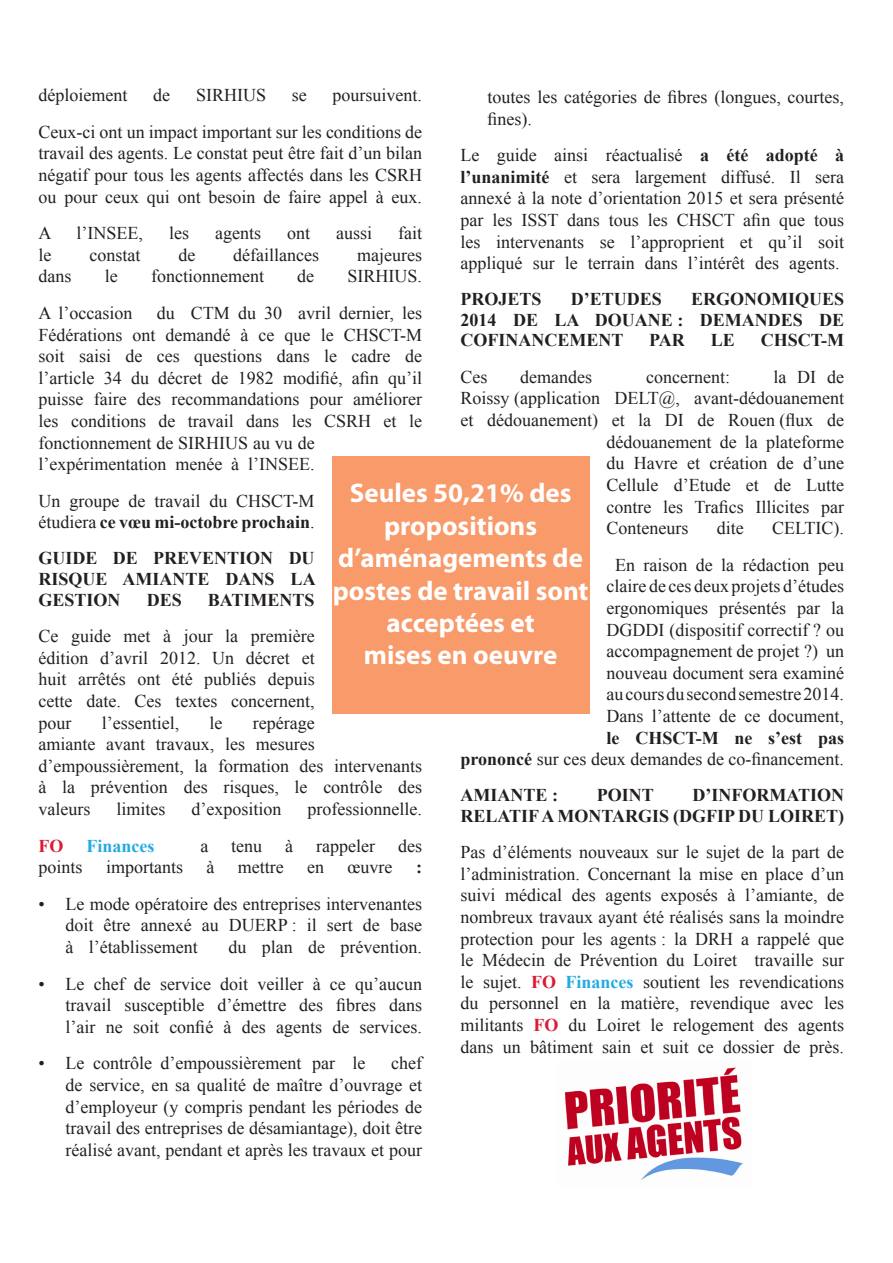
<style>
.page{position:relative;width:893px;height:1263px;background:#fff}
.page>*{position:absolute;margin:0;border:0;box-sizing:border-box;transform-origin:0 0}
.t1{font:700 27px/32.4px "Myriad Pro";color:#fff;text-align:center}
.Paragraphe_de_liste{font:18px/21.6px "Times New Roman";color:#231f20;text-align:justify}
.t2{font:700 18px/20.7px "Times New Roman";color:#231f20;text-align:justify}
.t3{font:700 18px "Times New Roman";color:#24aae1}
.t4{font:700 18px "Times New Roman";color:#dc1a36}
.s1{font-weight:700}
.s2{font-weight:700;color:#dc1a36}
.s3{font-weight:700;color:#24aae1}
</style>
<div class="page">
<div style="left:332px;top:456px;width:258px;height:258px;background:#f89a6a"></div>
<img style="left:564px;top:1067px;width:179px;height:114px">
<p class="Paragraphe_de_liste" style="left:39px;top:84px;width:90px">déploiement</p>
<p class="Paragraphe_de_liste" style="left:153px;top:84px;width:18px">de</p>
<p class="Paragraphe_de_liste" style="left:196px;top:84px;width:72px">SIRHIUS</p>
<p class="Paragraphe_de_liste" style="left:292px;top:84px;width:16px">se</p>
<p class="Paragraphe_de_liste" style="left:333px;top:84px;width:91px">poursuivent.</p>
<p class="Paragraphe_de_liste" style="left:39px;top:121px;width:385px">Ceux-ci ont un impact important sur les conditions de travail des agents. Le constat peut être fait d’un bilan négatif pour tous les agents affectés dans les CSRH ou pour ceux qui ont besoin de faire appel à eux.</p>
<p class="Paragraphe_de_liste" style="left:39px;top:222px;width:14px">A</p>
<p class="Paragraphe_de_liste" style="left:77px;top:222px;width:68px">l’INSEE,</p>
<p class="Paragraphe_de_liste" style="left:169px;top:222px;width:21px">les</p>
<p class="Paragraphe_de_liste" style="left:215px;top:222px;width:47px">agents</p>
<p class="Paragraphe_de_liste" style="left:287px;top:222px;width:25px">ont</p>
<p class="Paragraphe_de_liste" style="left:336px;top:222px;width:37px">aussi</p>
<p class="Paragraphe_de_liste" style="left:398px;top:222px;width:25px">fait</p>
<p class="Paragraphe_de_liste" style="left:39px;top:244px;width:14px">le</p>
<p class="Paragraphe_de_liste" style="left:89px;top:244px;width:52px">constat</p>
<p class="Paragraphe_de_liste" style="left:178px;top:244px;width:18px">de</p>
<p class="Paragraphe_de_liste" style="left:233px;top:244px;width:87px">défaillances</p>
<p class="Paragraphe_de_liste" style="left:357px;top:244px;width:66px">majeures</p>
<p class="Paragraphe_de_liste" style="left:39px;top:265px;width:34px">dans</p>
<p class="Paragraphe_de_liste" style="left:105px;top:265px;width:14px">le</p>
<p class="Paragraphe_de_liste" style="left:151px;top:265px;width:114px">fonctionnement</p>
<p class="Paragraphe_de_liste" style="left:297px;top:265px;width:18px">de</p>
<p class="Paragraphe_de_liste" style="left:347px;top:265px;width:76px">SIRHIUS.</p>
<p class="Paragraphe_de_liste" style="left:39px;top:302px;width:96px">A l’occasion</p>
<p class="Paragraphe_de_liste" style="left:488px;top:86px;width:358px">toutes les catégories de fibres (longues, courtes, fines).</p>
<p class="Paragraphe_de_liste" style="left:461px;top:144px;width:385px">Le guide ainsi réactualisé <span class="s1">a été adopté à l’unanimité</span> et sera largement diffusé. Il sera annexé à la note d’orientation 2015 et sera présenté par les ISST dans tous les CHSCT afin que tous les intervenants se l’approprient et qu’il soit appliqué sur le terrain dans l’intérêt des agents.</p>
<p class="t2" style="left:461px;top:288px;width:83px">PROJETS</p>
<p class="t2" style="left:571px;top:288px;width:93px">D’ETUDES</p>
<p class="t2" style="left:461px;top:288px;width:385px;text-indent:230px">ERGONOMIQUES 2014 DE LA DOUANE : DEMANDES DE COFINANCEMENT</p>
<p class="Paragraphe_de_liste" style="left:39px;top:302px;width:385px;text-align:left;text-indent:118px">du CTM du 30 avril dernier, les Fédérations ont demandé à ce que le CHSCT-M soit saisi de ces questions dans le cadre de l’article 34 du décret de 1982 modifié, afin qu’il puisse faire des recommandations pour améliorer les conditions de travail dans les CSRH et le fonctionnement de SIRHIUS au vu de l’expérimentation menée à l’INSEE.</p>
<p class="Paragraphe_de_liste" style="left:39px;top:490px;width:278px">Un groupe de travail du CHSCT-M étudiera <span class="s1">ce vœu mi-octobre prochain</span>.</p>
<p class="t2" style="left:39px;top:547px;width:279px">GUIDE DE PREVENTION DU RISQUE AMIANTE DANS LA GESTION</p>
<p class="t2" style="left:649px;top:329px;width:37px">PAR</p>
<p class="t2" style="left:711px;top:329px;width:26px">LE</p>
<p class="t2" style="left:761px;top:329px;width:85px">CHSCT-M</p>
<p class="Paragraphe_de_liste" style="left:461px;top:366px;width:28px">Ces</p>
<p class="Paragraphe_de_liste" style="left:520px;top:366px;width:73px">demandes</p>
<p class="Paragraphe_de_liste" style="left:646px;top:366px;width:85px">concernent:</p>
<p class="Paragraphe_de_liste" style="left:773px;top:366px;width:72px">la DI de</p>
<p class="Paragraphe_de_liste" style="left:461px;top:387px;width:385px">Roissy (application DELT@, avant-dédouanement</p>
<p class="Paragraphe_de_liste" style="left:461px;top:409px;width:385px">et dédouanement) et la DI de Rouen (flux de</p>
<p class="Paragraphe_de_liste" style="left:607px;top:431px;width:239px">dédouanement de la plateforme</p>
<p class="Paragraphe_de_liste" style="left:607px;top:452px;width:239px">du Havre et création de d’une</p>
<p class="Paragraphe_de_liste" style="left:607px;top:474px;width:239px">Cellule d’Etude et de Lutte</p>
<p class="Paragraphe_de_liste" style="left:607px;top:495px;width:239px">contre les Trafics Illicites par</p>
<p class="Paragraphe_de_liste" style="left:607px;top:517px;width:83px">Conteneurs</p>
<p class="Paragraphe_de_liste" style="left:717px;top:517px;width:28px">dite</p>
<p class="Paragraphe_de_liste" style="left:772px;top:517px;width:73px">CELTIC).</p>
<p class="Paragraphe_de_liste" style="left:461px;top:554px;width:385px;text-align:right">En raison de la rédaction peu<br>claire de ces deux projets d’études<br>ergonomiques présentés par la<br>DGDDI (dispositif correctif ? ou<br>accompagnement de projet ?) un<br>nouveau document sera examiné aucoursdusecondsemestre2014.<br>Dans l’attente de ce document,<br><span class="s1">le CHSCT-M ne s’est pas<br>prononcé</span> sur ces deux demandes de co-financement.</p>
<p class="t2" style="left:461px;top:784px;width:99px">AMIANTE :</p>
<p class="t2" style="left:597px;top:784px;width:59px">POINT</p>
<p class="t1" style="left:350px;top:476px;width:223px">Seules 50,21% des</p>
<p class="t1" style="left:384px;top:508px;width:155px">propositions</p>
<p class="t1" style="left:333px;top:541px;width:257px">d’aménagements de postes de travail sont acceptées et</p>
<p class="t1" style="left:364px;top:638px;width:195px">mises en oeuvre</p>
<p class="t2" style="left:147px;top:589px;width:37px">DES</p>
<p class="t2" style="left:208px;top:589px;width:108px">BATIMENTS</p>
<p class="Paragraphe_de_liste" style="left:39px;top:625px;width:278px">Ce guide met à jour la première édition d’avril 2012. Un décret et huit arrêtés ont été publiés depuis cette date. Ces textes concernent, pour</p>
<p class="Paragraphe_de_liste" style="left:102px;top:711px;width:79px">l’essentiel,</p>
<p class="Paragraphe_de_liste" style="left:209px;top:711px;width:14px">le</p>
<p class="Paragraphe_de_liste" style="left:39px;top:711px;width:385px;text-align:left;text-indent:214px">repérage<br>amiante avant travaux, les mesures d’empoussièrement, la formation des intervenants à la prévention des risques, le contrôle des valeurs</p>
<p class="t2" style="left:461px;top:784px;width:385px;text-align:right">D’INFORMATION<br>RELATIF A MONTARGIS (DGFIP DU LOIRET)</p>
<p class="Paragraphe_de_liste" style="left:461px;top:841px;width:385px">Pas d’éléments nouveaux sur le sujet de la part de l’administration. Concernant la mise en place d’un suivi médical des agents exposés à l’amiante, de nombreux travaux ayant été réalisés sans la moindre protection pour les agents : la DRH a rappelé que le Médecin de Prévention du Loiret travaille sur le sujet. <span class="s2">FO</span> <span class="s3">Finances</span> soutient les revendications du personnel en la matière, revendique avec les militants <span class="s2">FO</span> du Loiret le relogement des agents dans un bâtiment sain et suit ce dossier de près.</p>
<p class="Paragraphe_de_liste" style="left:117px;top:798px;width:50px">limites</p>
<p class="Paragraphe_de_liste" style="left:192px;top:798px;width:91px">d’exposition</p>
<p class="Paragraphe_de_liste" style="left:308px;top:798px;width:116px">professionnelle.</p>
<p class="t4" style="left:39px;top:833px;width:27px">FO</p>
<p class="t3" style="left:86px;top:833px;width:70px">Finances</p>
<p class="Paragraphe_de_liste" style="left:200px;top:834px;width:9px">a</p>
<p class="Paragraphe_de_liste" style="left:231px;top:834px;width:32px">tenu</p>
<p class="Paragraphe_de_liste" style="left:285px;top:834px;width:9px">à</p>
<p class="Paragraphe_de_liste" style="left:316px;top:834px;width:60px">rappeler</p>
<p class="Paragraphe_de_liste" style="left:398px;top:834px;width:25px">des</p>
<p class="Paragraphe_de_liste" style="left:39px;top:856px;width:46px">points</p>
<p class="Paragraphe_de_liste" style="left:106px;top:856px;width:79px">importants</p>
<p class="Paragraphe_de_liste" style="left:206px;top:856px;width:9px">à</p>
<p class="Paragraphe_de_liste" style="left:238px;top:856px;width:47px">mettre</p>
<p class="Paragraphe_de_liste" style="left:307px;top:856px;width:18px">en</p>
<p class="Paragraphe_de_liste" style="left:348px;top:856px;width:46px">œuvre</p>
<p class="t2" style="left:416px;top:856px;width:7px">:</p>
<p class="Paragraphe_de_liste" style="left:66px;top:893px;width:358px;text-indent:-27px">• Le mode opératoire des entreprises intervenantes doit être annexé au DUERP : il sert de base à l’établissement</p>
<p class="Paragraphe_de_liste" style="left:229px;top:936px;width:195px">du plan de prévention.</p>
<p class="Paragraphe_de_liste" style="left:66px;top:972px;width:358px;text-indent:-27px">• Le chef de service doit veiller à ce qu’aucun travail susceptible d’émettre des fibres dans l’air ne soit confié à des agents de services.</p>
<p class="Paragraphe_de_liste" style="left:39px;top:1052px;width:328px">• Le contrôle d’empoussièrement par le</p>
<p class="Paragraphe_de_liste" style="left:66px;top:1052px;width:358px;text-indent:325px">chef de service, en sa qualité de maître d’ouvrage et d’employeur (y compris pendant les périodes de travail des entreprises de désamiantage), doit être réalisé avant, pendant et après les travaux et pour</p>
</div>
